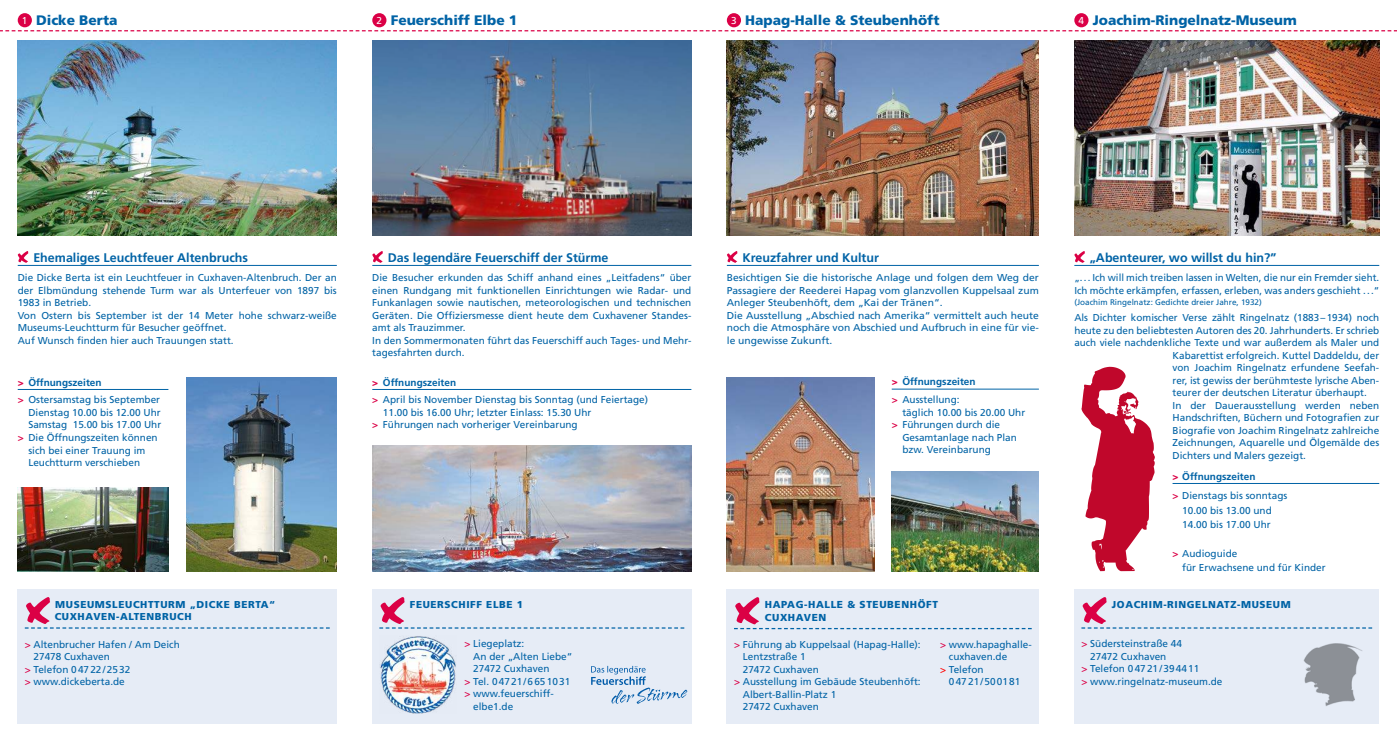
<style>
.page{position:relative;width:1397px;height:745px;background:#fff}
.page>*{position:absolute;margin:0;border:0;box-sizing:border-box;transform-origin:0 0}
.t1{font:900 13.75px "Frutiger";color:#0063a6}
.t2{font:700 12.5px "Frutiger";color:#0063a6}
.t3{font:900 10.12px/12.6px "Frutiger";letter-spacing:.06em;color:#0063a6}
.t4{font:10px/12.5px "Frutiger";color:#0063a6}
.t5{font:900 10px/12.5px "Frutiger";letter-spacing:.06em;color:#0063a6}
.t6{font:700 10px/17.8px "Frutiger";color:#0063a6}
.t7{font:8.12px "Frutiger";color:#0063a6}
.s1{font-weight:400;font-size:10px;color:#fff}
.s2{font-weight:900;color:#db0046}
.s3{font-weight:700}
.s4{font-weight:700;color:#db0046}
.s5{color:#db0046}
.s6{font-weight:400}
.s7{color:#f00}
</style>
<div class="page">
<svg style="left:0;top:30px;width:1396px;height:1px"></svg>
<div style="left:18px;top:13px;width:14px;height:14px;background:#db0046;border-radius:50%"></div>
<div style="left:372px;top:13px;width:14px;height:14px;background:#db0046;border-radius:50%"></div>
<div style="left:726px;top:13px;width:15px;height:14px;background:#db0046;border-radius:50%"></div>
<div style="left:1074px;top:13px;width:14px;height:14px;background:#db0046;border-radius:50%"></div>
<img style="left:18px;top:41px;width:319px;height:195px">
<img style="left:372px;top:41px;width:319px;height:195px">
<img style="left:726px;top:41px;width:312px;height:195px">
<img style="left:1074px;top:41px;width:304px;height:195px">
<hr style="left:372px;top:265px;width:319px;height:1px;background:#0063a6">
<svg style="left:372px;top:251px;width:11px;height:12px"></svg>
<hr style="left:1074px;top:265px;width:304px;height:1px;background:#0063a6">
<svg style="left:1074px;top:251px;width:10px;height:12px"></svg>
<hr style="left:18px;top:265px;width:319px;height:1px;background:#0063a6">
<svg style="left:18px;top:251px;width:10px;height:12px"></svg>
<hr style="left:726px;top:265px;width:312px;height:1px;background:#0063a6">
<svg style="left:727px;top:251px;width:10px;height:12px"></svg>
<div style="left:372px;top:588px;width:319px;height:135px;background:#e6ecf6"></div>
<svg style="left:379px;top:597px;width:305px;height:31px"></svg>
<div style="left:1074px;top:588px;width:304px;height:135px;background:#e6ecf6"></div>
<svg style="left:1081px;top:597px;width:290px;height:31px"></svg>
<div style="left:18px;top:588px;width:319px;height:135px;background:#e6ecf6"></div>
<svg style="left:25px;top:597px;width:305px;height:31px"></svg>
<div style="left:726px;top:588px;width:312px;height:135px;background:#e6ecf6"></div>
<svg style="left:735px;top:597px;width:25px;height:28px"></svg>
<img style="left:372px;top:445px;width:319px;height:125px">
<img style="left:186px;top:377px;width:151px;height:193px">
<img style="left:726px;top:377px;width:147px;height:193px">
<hr style="left:372px;top:389px;width:319px;height:1px;background:#0063a6">
<hr style="left:1172px;top:483px;width:206px;height:1px;background:#0063a6">
<hr style="left:18px;top:389px;width:150px;height:1px;background:#0063a6">
<hr style="left:891px;top:388px;width:147px;height:1px;background:#0063a6">
<img style="left:891px;top:471px;width:147px;height:99px">
<img style="left:18px;top:487px;width:150px;height:83px">
<img style="left:380px;top:636px;width:76px;height:76px">
<svg style="left:591px;top:665px;width:96px;height:38px"></svg>
<svg style="left:1081px;top:366px;width:73px;height:204px"></svg>
<img style="left:1303px;top:643px;width:60px;height:63px">
<h1 class="t1" style="left:22px;top:15px;width:97px"><span class="s1">1</span> Dicke Berta</h1>
<h1 class="t1" style="left:376px;top:15px;width:142px"><span class="s1">2</span> Feuerschiff Elbe 1</h1>
<h1 class="t1" style="left:731px;top:15px;width:210px"><span class="s1">3</span> Hapag-Halle &amp; Steubenhöft</h1>
<h1 class="t1" style="left:1078px;top:15px;width:220px"><span class="s1">4</span> Joachim-Ringelnatz-Museum</h1>
<p class="t2" style="left:33px;top:252px;width:216px">Ehemaliges Leuchtfeuer Altenbruchs</p>
<p class="t4" style="left:18px;top:272px;width:320px">Die Dicke Berta ist ein Leuchtfeuer in Cuxhaven-Altenbruch. Der an der Elbmündung stehende Turm war als Unterfeuer von 1897 bis 1983 in Betrieb.<br>Von Ostern bis September ist der 14 Meter hohe schwarz-weiße Museums-Leuchtturm für Besucher geöffnet.<br>Auf Wunsch finden hier auch Trauungen statt.</p>
<p class="t4" style="left:18px;top:374px;width:144px;line-height:17.8px"><span class="s2">&gt;</span> <span class="s3">Öffnungszeiten<br></span><span class="s4">&gt;</span> Ostersamstag bis September</p>
<p class="t4" style="left:28px;top:407px;width:134px">Dienstag 10.00 bis 12.00 Uhr</p>
<p class="t4" style="left:28px;top:419px;width:134px">Samstag 15.00 bis 17.00 Uhr</p>
<p class="t4" style="left:18px;top:432px;width:141px"><span class="s4">&gt;</span> Die Öffnungszeiten können</p>
<p class="t4" style="left:28px;top:444px;width:119px">sich bei einer Trauung im</p>
<p class="t4" style="left:28px;top:457px;width:113px">Leuchtturm verschieben</p>
<p class="t2" style="left:388px;top:252px;width:222px">Das legendäre Feuerschiff der Stürme</p>
<p class="t4" style="left:372px;top:272px;width:320px">Die Besucher erkunden das Schiff anhand eines „Leitfadens“ über einen Rundgang mit funktionellen Einrichtungen wie Radar- und Funkanlagen sowie nautischen, meteorologischen und technischen Geräten. Die Offiziersmesse dient heute dem Cuxhavener Standes&shy;amt als Trauzimmer.<br>In den Sommermonaten führt das Feuerschiff auch Tages- und Mehr&shy;tagesfahrten durch.</p>
<p class="t4" style="left:372px;top:374px;width:277px;line-height:17.8px"><span class="s2">&gt;</span> <span class="s3">Öffnungszeiten<br></span><span class="s4">&gt;</span> April bis November Dienstag bis Sonntag (und Feiertage)</p>
<p class="t4" style="left:372px;top:407px;width:221px;text-indent:11px">11.00 bis 16.00 Uhr; letzter Einlass: 15.30 Uhr <span class="s4">&gt;</span> Führungen nach vorheriger Vereinbarung</p>
<p class="t2" style="left:742px;top:252px;width:138px">Kreuzfahrer und Kultur</p>
<p class="t4" style="left:726px;top:272px;width:313px">Besichtigen Sie die historische Anlage und folgen dem Weg der Passagiere der Reederei Hapag vom glanzvollen Kuppelsaal zum Anleger Steubenhöft, dem „Kai der Tränen“.<br>Die Ausstellung „Abschied nach Amerika“ vermittelt auch heute noch die Atmosphäre von Abschied und Aufbruch in eine für vie&shy;le ungewisse Zukunft.</p>
<p class="t6" style="left:891px;top:373px;width:85px"><span class="s2">&gt;</span> Öffnungszeiten <span class="s5">&gt;</span> <span class="s6">Ausstellung:</span></p>
<p class="t4" style="left:891px;top:406px;width:135px;text-indent:11px">täglich 10.00 bis 20.00 Uhr <span class="s4">&gt;</span> Führungen durch die</p>
<p class="t4" style="left:902px;top:431px;width:116px">Gesamtanlage nach Plan bzw. Vereinbarung</p>
<p class="t5" style="left:55px;top:598px;width:222px">MUSEUMSLEUCHTTURM „DICKE BERTA“<br>CUXHAVEN-ALTENBRUCH</p>
<p class="t3" style="left:764px;top:598px;width:175px">HAPAG-HALLE &amp; STEUBENHÖFT<br>CUXHAVEN</p>
<p class="t5" style="left:410px;top:598px;width:115px">FEUERSCHIFF ELBE 1</p>
<p class="t4" style="left:464px;top:638px;width:61px"><span class="s5">&gt;</span> Liegeplatz:</p>
<p class="t4" style="left:473px;top:650px;width:100px">An der „Alten Liebe“</p>
<p class="t4" style="left:473px;top:663px;width:78px">27472 Cuxhaven</p>
<p class="t4" style="left:464px;top:675px;width:107px"><span class="s5">&gt;</span> Tel. 0 47 21 / 6 65 10 31</p>
<p class="t4" style="left:464px;top:688px;width:91px"><span class="s5">&gt;</span> www.feuerschiff-</p>
<p class="t4" style="left:473px;top:700px;width:42px">elbe1.de</p>
<p class="t4" style="left:25px;top:638px;width:156px"><span class="s5">&gt;</span> Altenbrucher Hafen / Am Deich</p>
<p class="t4" style="left:34px;top:650px;width:78px">27478 Cuxhaven</p>
<p class="t4" style="left:25px;top:663px;width:107px"><span class="s5">&gt;</span> Telefon 0 47 22 / 25 32</p>
<p class="t4" style="left:25px;top:675px;width:101px"><span class="s5">&gt;</span> www.dickeberta.de</p>
<p class="t4" style="left:734px;top:638px;width:188px"><span class="s5">&gt;</span> Führung ab Kuppelsaal (Hapag-Halle):</p>
<p class="t4" style="left:742px;top:650px;width:64px">Lentzstraße 1</p>
<p class="t4" style="left:742px;top:663px;width:78px">27472 Cuxhaven</p>
<p class="t4" style="left:734px;top:675px;width:188px"><span class="s5">&gt;</span> Ausstellung im Gebäude Steubenhöft:</p>
<p class="t4" style="left:742px;top:688px;width:95px">Albert-Ballin-Platz 1</p>
<p class="t4" style="left:742px;top:700px;width:78px">27472 Cuxhaven</p>
<p class="t4" style="left:940px;top:638px;width:93px"><span class="s5">&gt;</span> www.hapaghalle-</p>
<p class="t4" style="left:948px;top:650px;width:60px">cuxhaven.de</p>
<p class="t4" style="left:940px;top:663px;width:45px"><span class="s7">&gt;</span> Telefon</p>
<p class="t4" style="left:948px;top:675px;width:73px">0 47 21 / 50 01 81</p>
<p class="t2" style="left:1089px;top:252px;width:188px">„Abenteurer, wo willst du hin?”</p>
<p class="t4" style="left:1074px;top:272px;width:306px">„. . . Ich will mich treiben lassen in Welten, die nur ein Fremder sieht.<br>Ich möchte erkämpfen, erfassen, erleben, was anders geschieht . . .“</p>
<p class="t7" style="left:1074px;top:298px;width:189px">(Joachim Ringelnatz: Gedichte dreier Jahre, 1932)</p>
<p class="t4" style="left:1074px;top:312px;width:306px">Als Dichter komischer Verse zählt Ringelnatz (1883 – 1934) noch</p>
<p class="t4" style="left:1074px;top:324px;width:306px">heute zu den beliebtesten Autoren des 20. Jahrhunderts. Er schrieb</p>
<p class="t4" style="left:1074px;top:337px;width:306px">auch viele nachdenkliche Texte und war außerdem als Maler und</p>
<p class="t4" style="left:1172px;top:349px;width:208px">Kabarettist erfolgreich. Kuttel Daddeldu, der</p>
<p class="t4" style="left:1172px;top:362px;width:208px">von Joachim Ringelnatz erfundene Seefah-</p>
<p class="t4" style="left:1172px;top:374px;width:208px">rer, ist gewiss der berühmteste lyrische Aben-</p>
<p class="t4" style="left:1172px;top:387px;width:196px">teurer der deutschen Literatur überhaupt.</p>
<p class="t4" style="left:1172px;top:399px;width:208px">In der Dauerausstellung werden neben</p>
<p class="t4" style="left:1172px;top:412px;width:208px">Handschriften, Büchern und Fotografien zur</p>
<p class="t4" style="left:1172px;top:424px;width:208px">Biografie von Joachim Ringelnatz zahlreiche</p>
<p class="t4" style="left:1172px;top:437px;width:208px">Zeichnungen, Aquarelle und Ölgemälde des</p>
<p class="t4" style="left:1172px;top:449px;width:135px">Dichters und Malers gezeigt.</p>
<p class="t4" style="left:1172px;top:467px;width:116px;line-height:19.6px"><span class="s2">&gt;</span> <span class="s3">Öffnungszeiten<br></span><span class="s4">&gt;</span> Dienstags bis sonntags</p>
<p class="t4" style="left:1182px;top:503px;width:91px;line-height:14.4px">10.00 bis 13.00 und<br>14.00 bis 17.00 Uhr</p>
<p class="t4" style="left:1182px;top:546px;width:145px;line-height:14.4px;text-indent:-10px"><span class="s4">&gt;</span> Audioguide<br>für Erwachsene und für Kinder</p>
<p class="t5" style="left:1111px;top:598px;width:180px">JOACHIM-RINGELNATZ-MUSEUM</p>
<p class="t4" style="left:1081px;top:638px;width:102px"><span class="s5">&gt;</span> Südersteinstraße 44</p>
<p class="t4" style="left:1089px;top:650px;width:78px">27472 Cuxhaven</p>
<p class="t4" style="left:1081px;top:663px;width:119px"><span class="s5">&gt;</span> Telefon 0 47 21 / 39 44 11</p>
<p class="t4" style="left:1081px;top:675px;width:143px"><span class="s5">&gt;</span> www.ringelnatz-museum.de</p>
</div>
